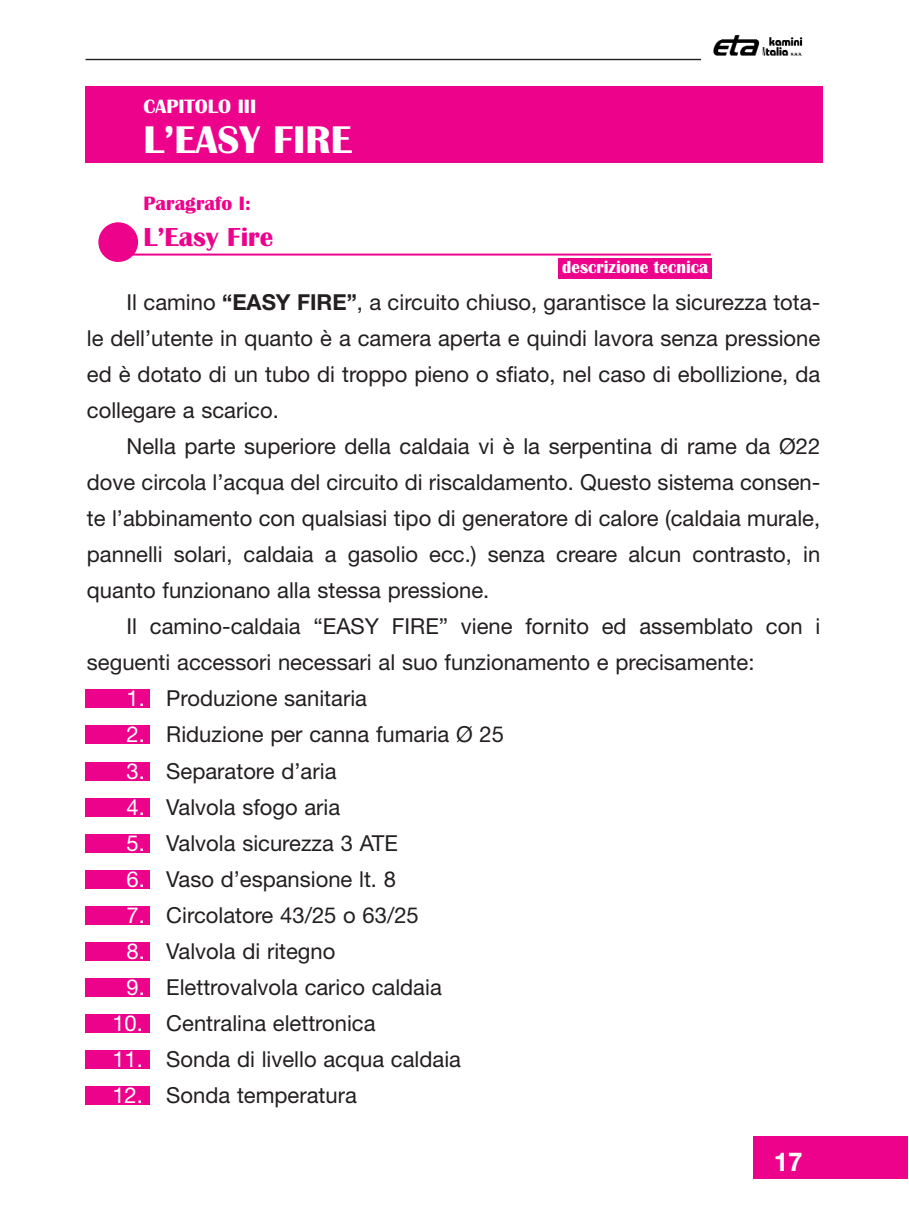
<style>
.page{position:relative;width:909px;height:1221px;background:#fff}
.page>*{position:absolute;margin:0;border:0;box-sizing:border-box;transform-origin:0 0}
.t1{font:700 40px "Britannic";color:#fff}
.t2{font:700 27px "Britannic";color:#ed028c}
.t3{font:700 26px "Helvetica Neue";color:#fff}
.t4{font:22px/36px "Helvetica Neue";color:#231f20;text-align:justify}
.t5{font:700 20px "Britannic";color:#fff}
.t6{font:700 20px "Britannic";color:#ed028c}
.t7{font:700 18px "Britannic";color:#fff;scale:.95 1}
.s1{font-weight:700}
.s2{color:#fff}
</style>
<div class="page">
<div style="left:85px;top:689px;width:64px;height:19px;background:#ed028c"></div>
<div style="left:85px;top:725px;width:64px;height:19px;background:#ed028c"></div>
<div style="left:85px;top:761px;width:64px;height:19px;background:#ed028c"></div>
<div style="left:85px;top:797px;width:64px;height:19px;background:#ed028c"></div>
<div style="left:85px;top:833px;width:64px;height:19px;background:#ed028c"></div>
<div style="left:85px;top:869px;width:64px;height:19px;background:#ed028c"></div>
<div style="left:85px;top:905px;width:64px;height:19px;background:#ed028c"></div>
<div style="left:85px;top:941px;width:64px;height:19px;background:#ed028c"></div>
<div style="left:85px;top:977px;width:64px;height:19px;background:#ed028c"></div>
<div style="left:85px;top:1013px;width:64px;height:19px;background:#ed028c"></div>
<div style="left:85px;top:1049px;width:64px;height:19px;background:#ed028c"></div>
<div style="left:85px;top:1085px;width:64px;height:19px;background:#ed028c"></div>
<div style="left:85px;top:86px;width:737px;height:77px;background:#ed028c"></div>
<hr style="left:130px;top:253px;width:580px;height:2px;background:#ed028c">
<div style="left:98px;top:222px;width:40px;height:40px;background:#ed028c;border-radius:50%"></div>
<div style="left:558px;top:258px;width:154px;height:21px;background:#ed028c"></div>
<hr style="left:86px;top:59px;width:724px;height:1px;background:#231f20">
<div style="left:701px;top:30px;width:121px;height:30px;background:#fff"></div>
<img style="left:713px;top:35px;width:90px;height:21px">
<div style="left:753px;top:1136px;width:154px;height:42px;background:#ed028c"></div>
<p class="t5" style="left:144px;top:99px;width:114px">CAPITOLO III</p>
<h1 class="t1" style="left:144px;top:126px;width:210px">L’EASY FIRE</h1>
<p class="t6" style="left:144px;top:196px;width:109px">Paragrafo I:</p>
<p class="t2" style="left:144px;top:227px;width:131px">L’Easy Fire</p>
<p class="t7" style="left:562px;top:260px;width:155px">descrizione tecnica</p>
<p class="t4" style="left:87px;top:286px;width:735px;text-indent:40px">Il camino <span class="s1">“EASY FIRE”</span>, a circuito chiuso, garantisce la sicurezza tota&shy;le dell’utente in quanto è a camera aperta e quindi lavora senza pressione ed è dotato di un tubo di troppo pieno o sfiato, nel caso di ebollizione, da collegare a scarico.</p>
<p class="t4" style="left:87px;top:430px;width:735px;text-indent:40px">Nella parte superiore della caldaia vi è la serpentina di rame da Ø22 dove circola l’acqua del circuito di riscaldamento. Questo sistema consen&shy;te l’abbinamento con qualsiasi tipo di generatore di calore (caldaia murale, pannelli solari, caldaia a gasolio ecc.) senza creare alcun contrasto, in quanto funzionano alla stessa pressione.</p>
<p class="t4" style="left:87px;top:610px;width:735px;text-indent:40px">Il camino-caldaia “EASY FIRE” viene fornito ed assemblato con i seguenti accessori necessari al suo funzionamento e precisamente:</p>
<p class="t4" style="left:127px;top:682px;width:242px"><span class="s2">1.</span> Produzione sanitaria</p>
<p class="t4" style="left:127px;top:718px;width:379px"><span class="s2">2.</span> Riduzione per canna fumaria Ø 25</p>
<p class="t4" style="left:127px;top:754px;width:211px"><span class="s2">3.</span> Separatore d’aria</p>
<p class="t4" style="left:127px;top:790px;width:215px"><span class="s2">4.</span> Valvola sfogo aria</p>
<p class="t4" style="left:127px;top:826px;width:273px"><span class="s2">5.</span> Valvola sicurezza 3 ATE</p>
<p class="t4" style="left:127px;top:862px;width:271px"><span class="s2">6.</span> Vaso d’espansione lt. 8</p>
<p class="t4" style="left:127px;top:898px;width:294px"><span class="s2">7.</span> Circolatore 43/25 o 63/25</p>
<p class="t4" style="left:127px;top:934px;width:210px"><span class="s2">8.</span> Valvola di ritegno</p>
<p class="t4" style="left:127px;top:970px;width:317px"><span class="s2">9.</span> Elettrovalvola carico caldaia</p>
<p class="t4" style="left:112px;top:1006px;width:265px"><span class="s2">10.</span> Centralina elettronica</p>
<p class="t4" style="left:112px;top:1042px;width:350px"><span class="s2">11.</span> Sonda di livello acqua caldaia</p>
<p class="t4" style="left:112px;top:1078px;width:246px"><span class="s2">12.</span> Sonda temperatura</p>
<p class="t3" style="left:773px;top:1152px;width:30px">17</p>
</div>
